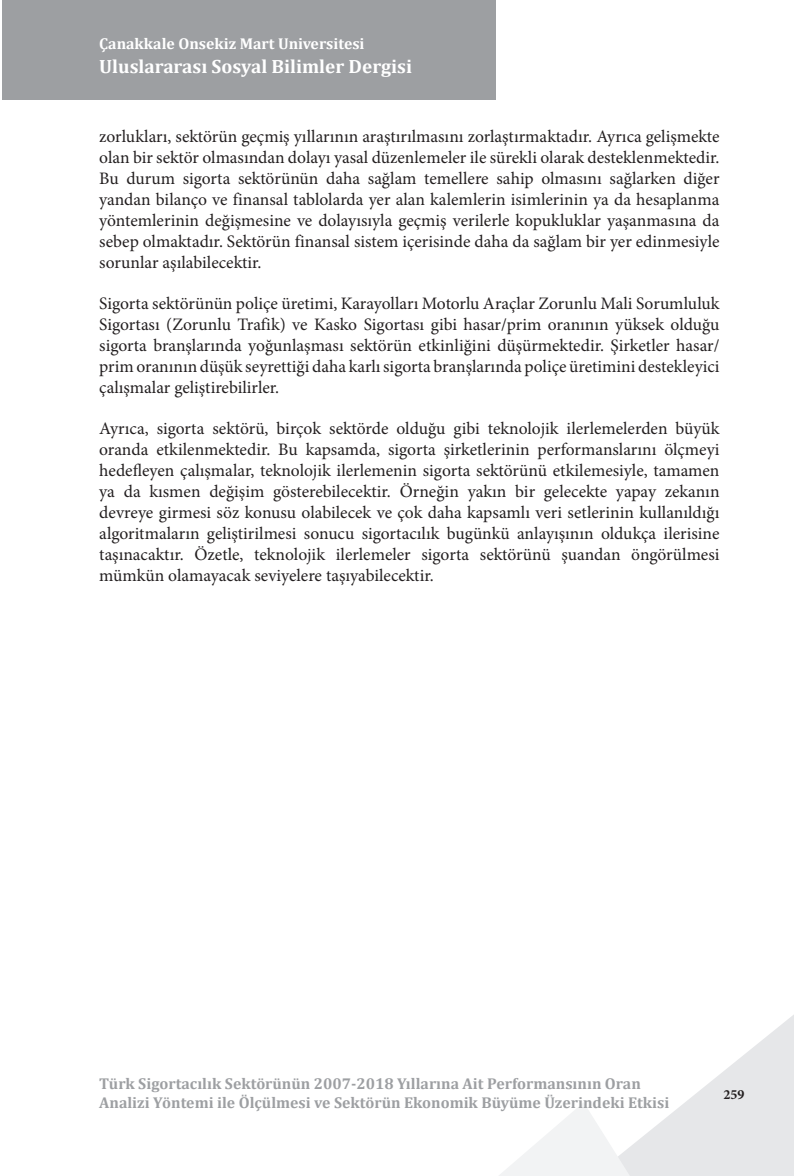
<style>
.page{position:relative;width:794px;height:1176px;background:#fff}
.page>*{position:absolute;margin:0;border:0;box-sizing:border-box;transform-origin:0 0}
.t1{font:700 19.25px "Cambria";color:#fff}
.t2{font:17.5px/21px "Minion Pro";color:#231f20;text-align:justify}
.t3{font:700 15.75px/18.9px "Cambria";color:#9d9fa2}
.t4{font:700 15.75px "Cambria";color:#fff}
.t5{font:700 14px "Minion Pro";color:#231f20}
</style>
<div class="page">
<svg style="left:639px;top:1015px;width:155px;height:161px;fill:#e6e7e9"></svg>
<svg style="left:499px;top:1103px;width:140px;height:73px"></svg>
<div style="left:2px;top:0;width:494px;height:99px;background:#9d9fa2"></div>
<p class="t4" style="left:99px;top:33px;width:267px">Çanakkale Onsekiz Mart Universitesi</p>
<p class="t1" style="left:99px;top:52px;width:314px">Uluslararası Sosyal Bilimler Dergisi</p>
<p class="t2" style="left:99px;top:126px;width:622px">zorlukları, sektörün geçmiş yıllarının araştırılmasını zorlaştırmaktadır. Ayrıca gelişmekte olan bir sektör olmasından dolayı yasal düzenlemeler ile sürekli olarak desteklenmektedir.<br>Bu durum sigorta sektörünün daha sağlam temellere sahip olmasını sağlarken diğer yandan bilanço ve finansal tablolarda yer alan kalemlerin isimlerinin ya da hesaplanma yöntemlerinin değişmesine ve dolayısıyla geçmiş verilerle kopukluklar yaşanmasına da sebep olmaktadır. Sektörün finansal sistem içerisinde daha da sağlam bir yer edinmesiyle sorunlar aşılabilecektir.</p>
<p class="t2" style="left:99px;top:293px;width:622px">Sigorta sektörünün poliçe üretimi, Karayolları Motorlu Araçlar Zorunlu Mali Sorumluluk Sigortası (Zorunlu Trafik) ve Kasko Sigortası gibi hasar/prim oranının yüksek olduğu sigorta branşlarında yoğunlaşması sektörün etkinliğini düşürmektedir. Şirketler hasar/ prim oranının düşük seyrettiği daha karlı sigorta branşlarında poliçe üretimini destekleyici çalışmalar geliştirebilirler.</p>
<p class="t2" style="left:99px;top:417px;width:622px">Ayrıca, sigorta sektörü, birçok sektörde olduğu gibi teknolojik ilerlemelerden büyük oranda etkilenmektedir. Bu kapsamda, sigorta şirketlerinin performanslarını ölçmeyi hedefleyen çalışmalar, teknolojik ilerlemenin sigorta sektörünü etkilemesiyle, tamamen ya da kısmen değişim gösterebilecektir. Örneğin yakın bir gelecekte yapay zekanın devreye girmesi söz konusu olabilecek ve çok daha kapsamlı veri setlerinin kullanıldığı algoritmaların geliştirilmesi sonucu sigortacılık bugünkü anlayışının oldukça ilerisine taşınacaktır. Özetle, teknolojik ilerlemeler sigorta sektörünü şuandan öngörülmesi mümkün olamayacak seviyelere taşıyabilecektir.</p>
<p class="t3" style="left:99px;top:1073px;width:571px">Türk Sigortacılık Sektörünün 2007-2018 Yıllarına Ait Performansının Oran<br>Analizi Yöntemi ile Ölçülmesi ve Sektörün Ekonomik Büyüme Üzerindeki Etkisi</p>
<p class="t5" style="left:723px;top:1085px;width:22px">259</p>
</div>
